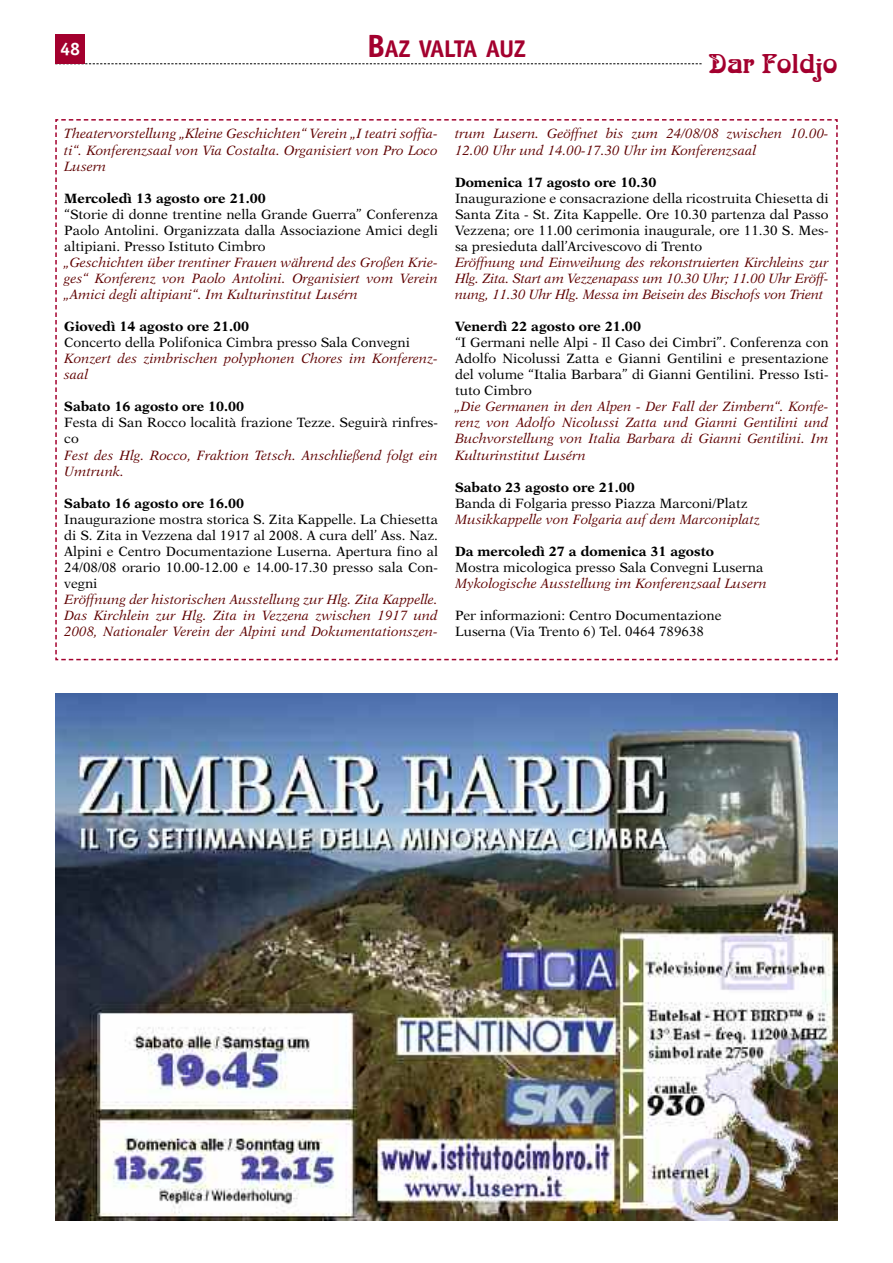
<style>
.page{position:relative;width:893px;height:1263px;background:#fff}
.page>*{position:absolute;margin:0;border:0;box-sizing:border-box;transform-origin:0 0}
.t1{font:26.55px "Arnold Boecklin";color:#a3002e}
.t2{font:700 24.15px "Officina Sans";letter-spacing:-.04em;color:#a3002e}
.t3{font:700 18px "Officina Sans";color:#fff}
.t4{font:italic 13.5px/16px "New Aster";color:#5f0000;text-align:justify}
.t5{font:13.5px/16px "New Aster";color:#000;text-align:justify}
.t6{font:700 13.5px "New Aster";color:#000}
.s1{font-size:32.25px}
</style>
<div class="page">
<svg style="left:85px;top:63px;width:617px;height:1px"></svg>
<div style="left:55px;top:34px;width:30px;height:30px;background:#a3002e"></div>
<svg style="left:55px;top:119px;width:783px;height:542px"></svg>
<img style="left:55px;top:693px;width:783px;height:527px">
<h3 class="t3" style="left:60px;top:42px;width:22px">48</h3>
<h2 class="t2" style="left:367px;top:39px;width:161px"><span class="s1">B</span>AZ VALTA AUZ</h2>
<h1 class="t1" style="left:709px;top:53px;width:130px">Dar Foldjo</h1>
<p class="t4" style="left:64px;top:127px;width:375px">Theatervorstellung „Kleine Geschichten“ Verein „I teatri soffia&shy;ti“. Konferenzsaal von Via Costalta. Organisiert von Pro Loco Lusern</p>
<p class="t6" style="left:64px;top:192px;width:203px">Mercoledì 13 agosto ore 21.00</p>
<p class="t5" style="left:64px;top:207px;width:375px">“Storie di donne trentine nella Grande Guerra” Conferenza Paolo Antolini. Organizzata dalla Associazione Amici degli altipiani. Presso Istituto Cimbro</p>
<p class="t4" style="left:64px;top:255px;width:375px">„Geschichten über trentiner Frauen während des Großen Krie&shy;ges“ Konferenz von Paolo Antolini. Organisiert vom Verein „Amici degli altipiani“. Im Kulturinstitut Lusérn</p>
<p class="t6" style="left:64px;top:321px;width:186px">Giovedì 14 agosto ore 21.00</p>
<p class="t5" style="left:64px;top:335px;width:347px">Concerto della Polifonica Cimbra presso Sala Convegni</p>
<p class="t4" style="left:64px;top:351px;width:375px">Konzert des zimbrischen polyphonen Chores im Konferenz&shy;saal</p>
<p class="t6" style="left:64px;top:401px;width:181px">Sabato 16 agosto ore 10.00</p>
<p class="t5" style="left:64px;top:416px;width:375px">Festa di San Rocco località frazione Tezze. Seguirà rinfres&shy;co</p>
<p class="t4" style="left:64px;top:448px;width:375px">Fest des Hlg. Rocco, Fraktion Tetsch. Anschließend folgt ein<br>Umtrunk.</p>
<p class="t6" style="left:64px;top:497px;width:181px">Sabato 16 agosto ore 16.00</p>
<p class="t5" style="left:64px;top:512px;width:375px">Inaugurazione mostra storica S. Zita Kappelle. La Chiesetta di S. Zita in Vezzena dal 1917 al 2008. A cura dell’ Ass. Naz.<br>Alpini e Centro Documentazione Luserna. Apertura fino al 24/08/08 orario 10.00-12.00 e 14.00-17.30 presso sala Con&shy;vegni</p>
<p class="t4" style="left:64px;top:592px;width:375px">Eröffnung der historischen Ausstellung zur Hlg. Zita Kappelle.<br>Das Kirchlein zur Hlg. Zita in Vezzena zwischen 1917 und 2008, Nationaler Verein der Alpini und Dokumentationszen-</p>
<p class="t4" style="left:455px;top:127px;width:375px">trum Lusern. Geöffnet bis zum 24/08/08 zwischen 10.00-<br>12.00 Uhr und 14.00-17.30 Uhr im Konferenzsaal</p>
<p class="t6" style="left:455px;top:176px;width:203px">Domenica 17 agosto ore 10.30</p>
<p class="t5" style="left:455px;top:191px;width:375px">Inaugurazione e consacrazione della ricostruita Chiesetta di Santa Zita - St. Zita Kappelle. Ore 10.30 partenza dal Passo Vezzena; ore 11.00 cerimonia inaugurale, ore 11.30 S. Mes&shy;sa presieduta dall’Arcivescovo di Trento</p>
<p class="t4" style="left:455px;top:255px;width:375px">Eröffnung und Einweihung des rekonstruierten Kirchleins zur Hlg. Zita. Start am Vezzenapass um 10.30 Uhr; 11.00 Uhr Eröff&shy;nung, 11.30 Uhr Hlg. Messa im Beisein des Bischofs von Trient</p>
<p class="t6" style="left:455px;top:321px;width:187px">Venerdì 22 agosto ore 21.00</p>
<p class="t5" style="left:455px;top:335px;width:375px">“I Germani nelle Alpi - Il Caso dei Cimbri”. Conferenza con Adolfo Nicolussi Zatta e Gianni Gentilini e presentazione del volume “Italia Barbara” di Gianni Gentilini. Presso Isti&shy;tuto Cimbro</p>
<p class="t4" style="left:455px;top:400px;width:375px">„Die Germanen in den Alpen - Der Fall der Zimbern“. Konfe&shy;renz von Adolfo Nicolussi Zatta und Gianni Gentilini und Buchvorstellung von Italia Barbara di Gianni Gentilini. Im Kulturinstitut Lusérn</p>
<p class="t6" style="left:455px;top:481px;width:181px">Sabato 23 agosto ore 21.00</p>
<p class="t5" style="left:455px;top:496px;width:294px">Banda di Folgaria presso Piazza Marconi/Platz</p>
<p class="t4" style="left:455px;top:512px;width:307px">Musikkappelle von Folgaria auf dem Marconiplatz</p>
<p class="t6" style="left:455px;top:545px;width:261px">Da mercoledì 27 a domenica 31 agosto</p>
<p class="t5" style="left:455px;top:560px;width:310px">Mostra micologica presso Sala Convegni Luserna</p>
<p class="t4" style="left:455px;top:576px;width:313px">Mykologische Ausstellung im Konferenzsaal Lusern</p>
<p class="t5" style="left:455px;top:608px;width:268px">Per informazioni: Centro Documentazione<br>Luserna (Via Trento 6) Tel. 0464 789638</p>
</div>
